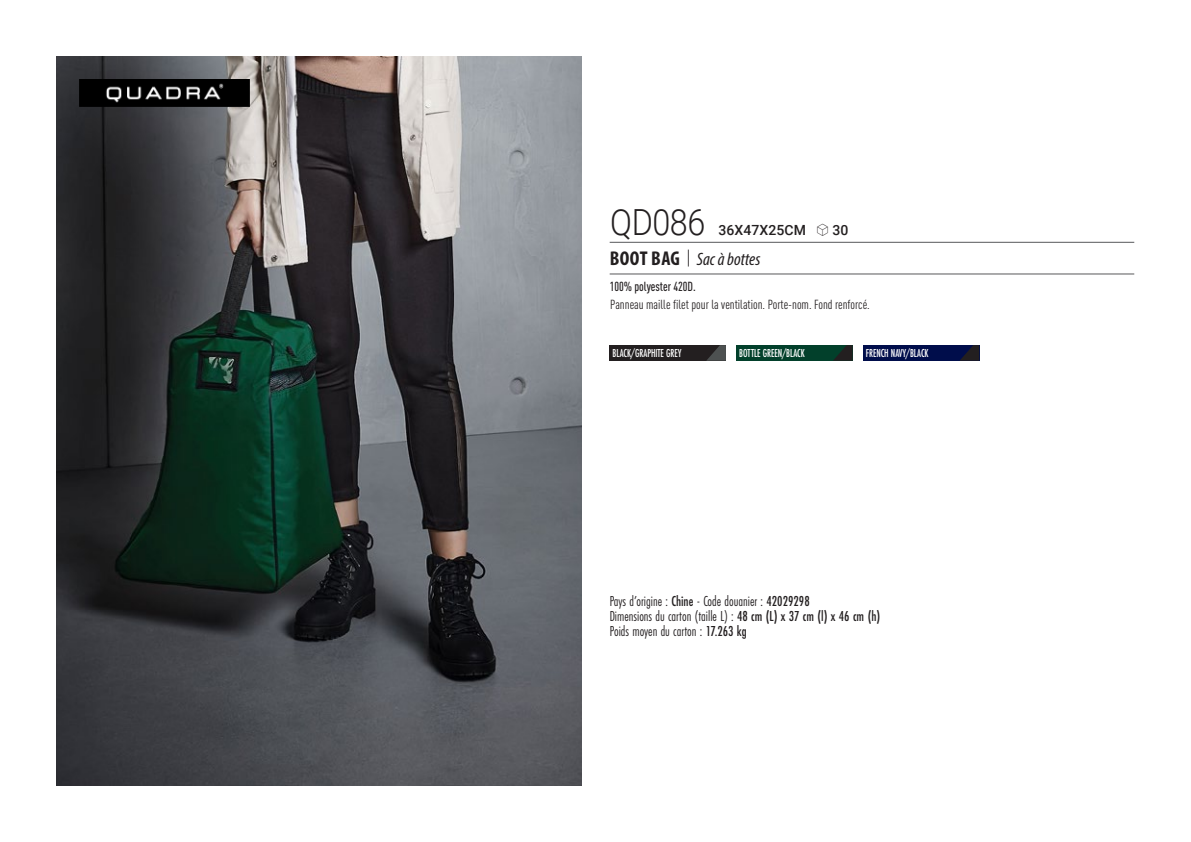
<style>
.page{position:relative;width:1191px;height:842px;background:#fff}
.page>*{position:absolute;margin:0;border:0;box-sizing:border-box;transform-origin:0 0}
.t1{font:300 36px "Roboto";letter-spacing:-.015em;color:#231f20;scale:.9 1}
.t2{font:italic 18px "Myriad Variable Concept";color:#231f20}
.t3{font:15px "Futura PT Cond";color:#231f20;scale:.95 1}
.t4{font:500 14px "Roboto";letter-spacing:.005em;color:#231f20}
.t5{font:condensed 13px "DIN Pro";color:#231f20}
.grammage_2020{font:500 condensed 13px "DIN Pro";color:#231f20;scale:.95 1}
.Coloris_nuancier_bla{font:500 12px "Futura PT Cond";letter-spacing:-.01em;color:#fff;scale:.9 1}
.s1{font-family:"Linotype Shapeshifter";font-weight:400;font-size:16px}
.s2{font-family:"Myriad Pro";font-weight:700;font-style:normal;font-stretch:condensed;font-size:20px}
.s3{font-family:"Roboto Condensed";font-weight:300;font-style:normal;font-size:20px}
.s4{font-weight:500}
</style>
<div class="page">
<img style="left:57px;top:57px;width:524px;height:728px">
<img style="left:79px;top:79px;width:170px;height:28px">
<div style="left:609px;top:345px;width:117px;height:16px;background:#231f20"></div>
<svg style="left:706px;top:345px;width:20px;height:16px"></svg>
<div style="left:736px;top:345px;width:116px;height:16px;background:#02402b"></div>
<svg style="left:833px;top:345px;width:19px;height:16px"></svg>
<div style="left:863px;top:345px;width:116px;height:16px;background:#000d4b"></div>
<svg style="left:960px;top:345px;width:19px;height:16px"></svg>
<hr style="left:609px;top:242px;width:525px;height:1px;background:#57585a">
<hr style="left:609px;top:274px;width:525px;height:1px;background:#57585a">
<p class="t1" style="left:610px;top:197px;width:107px">QD086</p>
<p class="t4" style="left:718px;top:220px;width:131px">36X47X25CM <span class="s1">S</span> 30</p>
<p class="t2" style="left:610px;top:249px;width:152px"><span class="s2">BOOT BAG</span> <span class="s3">|</span> Sac à bottes</p>
<p class="grammage_2020" style="left:609px;top:277px;width:92px">100% polyester 420D.</p>
<p class="t5" style="left:610px;top:295px;width:261px">Panneau maille filet pour la ventilation. Porte-nom. Fond renforcé.</p>
<p class="Coloris_nuancier_bla" style="left:612px;top:346px;width:78px">BLACK/GRAPHITE GREY</p>
<p class="Coloris_nuancier_bla" style="left:739px;top:346px;width:74px">BOTTLE GREEN/BLACK</p>
<p class="Coloris_nuancier_bla" style="left:866px;top:346px;width:71px">FRENCH NAVY/BLACK</p>
<p class="t3" style="left:609px;top:592px;width:212px">Pays d’origine : <span class="s4">Chine</span> - Code douanier : <span class="s4">42029298</span></p>
<p class="t3" style="left:609px;top:607px;width:286px">Dimensions du carton (taille L) : <span class="s4">48 cm (L) x 37 cm (l) x 46 cm (h)</span></p>
<p class="t3" style="left:609px;top:622px;width:146px">Poids moyen du carton : <span class="s4">17.263 kg</span></p>
</div>
